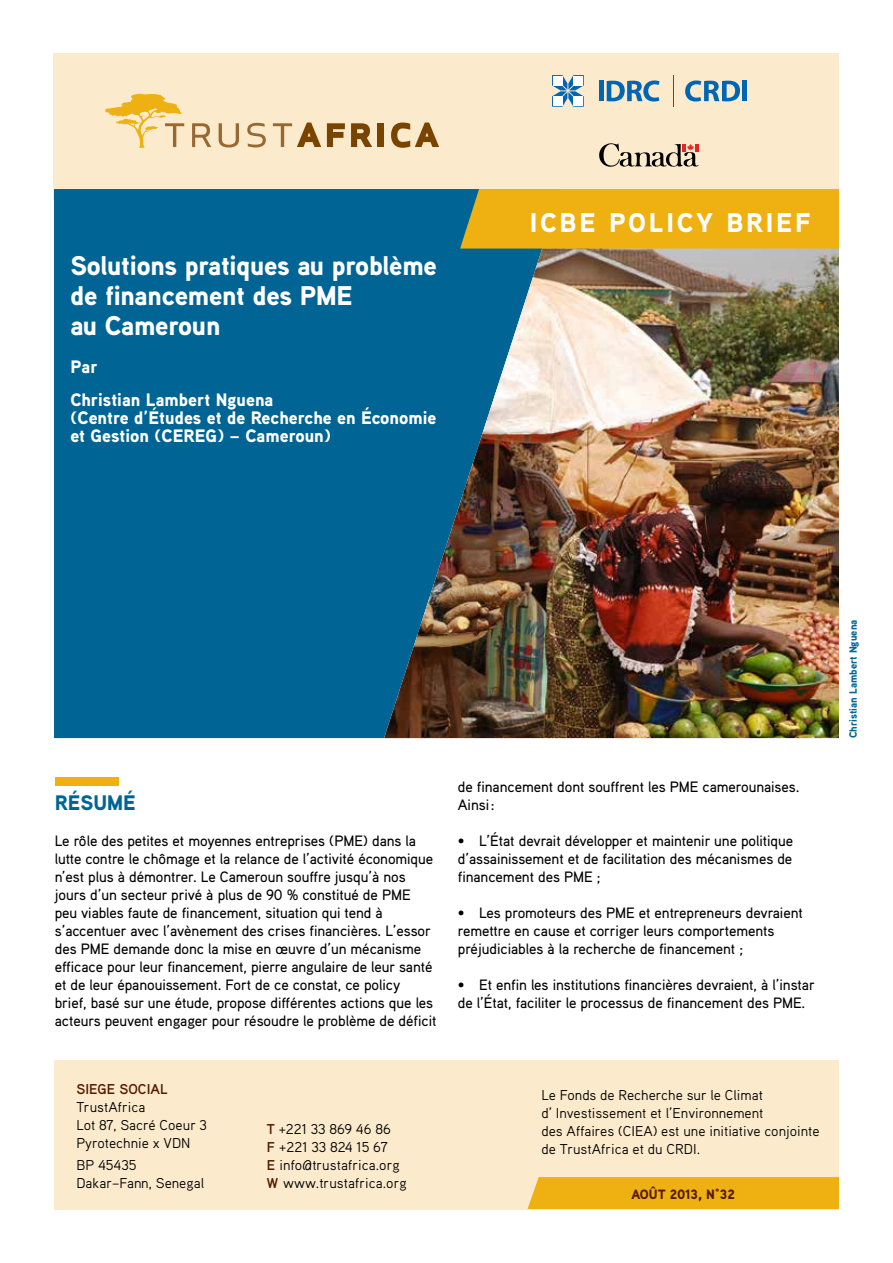
<style>
.page{position:relative;width:893px;height:1263px;background:#fff}
.page>*{position:absolute;margin:0;border:0;box-sizing:border-box;transform-origin:0 0}
.t1{font:900 27px/30px "Aaux Pro";letter-spacing:-.01em;color:#fff}
.t2{font:900 27px "Aaux Pro";letter-spacing:.1em;color:#fff}
.t3{font:900 21px "Aaux Pro";color:#006594}
.t4{font:900 18px/33px "Aaux Pro";color:#fff}
.t5{font:500 15px/18px "Aaux Pro";letter-spacing:-.005em;color:#000}
.t6{font:14.25px/18px "Aaux Pro";color:#000}
.t7{font:700 14.25px "Aaux Pro";color:#551900}
.t8{font:900 13.5px "Aaux Pro";letter-spacing:-.01em;color:#551900}
.t9{font:900 10.5px "Aaux Pro";color:#006594}
.s1{font-weight:700;color:#551900}
</style>
<div class="page">
<div style="left:53px;top:53px;width:786px;height:147px;background:#fbeacb"></div>
<div style="left:54px;top:189px;width:330px;height:549px;background:#006594"></div>
<svg style="left:192px;top:123px;width:19px;height:24px"></svg>
<svg style="left:219px;top:123px;width:20px;height:24px"></svg>
<svg style="left:247px;top:123px;width:19px;height:24px"></svg>
<svg style="left:273px;top:123px;width:48px;height:24px"></svg>
<svg style="left:327px;top:123px;width:18px;height:24px"></svg>
<svg style="left:351px;top:123px;width:21px;height:24px"></svg>
<div style="left:378px;top:123px;width:6px;height:24px;background:#794400"></div>
<svg style="left:391px;top:123px;width:48px;height:25px"></svg>
<svg style="left:105px;top:93px;width:79px;height:55px"></svg>
<div style="left:54px;top:1060px;width:785px;height:149px;background:#fbeacb"></div>
<img style="left:384px;top:235px;width:455px;height:503px">
<div style="left:460px;top:189px;width:379px;height:60px;background:#eeb111"></div>
<div style="left:528px;top:1177px;width:311px;height:32px;background:#eeb111"></div>
<div style="left:55px;top:777px;width:64px;height:9px;background:#eeb111"></div>
<svg style="left:552px;top:75px;width:32px;height:32px"></svg>
<hr style="left:599px;top:81px;width:4px;height:20px;background:#0066b3">
<svg style="left:607px;top:80px;width:52px;height:22px"></svg>
<svg style="left:685px;top:80px;width:55px;height:22px"></svg>
<div style="left:742px;top:81px;width:5px;height:20px;background:#0066b3"></div>
<hr style="left:673px;top:75px;width:1px;height:32px;background:#0066b3">
<div style="left:553px;top:76px;width:9px;height:9px;background:#fff"></div>
<div style="left:574px;top:76px;width:9px;height:9px;background:#fff"></div>
<div style="left:553px;top:97px;width:9px;height:9px;background:#fff"></div>
<div style="left:574px;top:97px;width:9px;height:9px;background:#fff"></div>
<svg style="left:599px;top:143px;width:99px;height:24px"></svg>
<h1 class="t1" style="left:70px;top:250px;width:368px">Solutions pratiques au problème de financement des PME<br>au Cameroun</h1>
<p class="t4" style="left:70px;top:350px;width:205px">Par<br>Christian Lambert Nguena</p>
<p class="t4" style="left:70px;top:408px;width:368px;line-height:18px">(Centre d’Études et de Recherche en Économie et Gestion (CEREG) – Cameroun)</p>
<h1 class="t2" style="left:530px;top:205px;width:282px">ICBE policy BRIEF</h1>
<h2 class="t3" style="left:55px;top:789px;width:67px">Résumé</h2>
<p class="t5" style="left:55px;top:831px;width:383px">Le rôle des petites et moyennes entreprises (PME) dans la lutte contre le chômage et la relance de l’activité économique n’est plus à démontrer. Le Cameroun souffre jusqu’à nos jours d’un secteur privé à plus de 90 % constitué de PME peu viables faute de financement, situation qui tend à s’accentuer avec l’avènement des crises financières. L’essor des PME demande donc la mise en œuvre d’un mécanisme efficace pour leur financement, pierre angulaire de leur santé et de leur épanouissement. Fort de ce constat, ce policy<br>brief, basé sur une étude, propose différentes actions que les acteurs peuvent engager pour résoudre le problème de déficit</p>
<p class="t7" style="left:76px;top:1079px;width:93px">SIEGE SOCIAL</p>
<p class="t6" style="left:76px;top:1097px;width:132px">TrustAfrica<br>Lot 87, Sacré Coeur 3<br>Pyrotechnie x VDN</p>
<p class="t6" style="left:76px;top:1156px;width:129px">BP 45435<br>Dakar–Fann, Senegal</p>
<p class="t6" style="left:267px;top:1120px;width:141px"><span class="s1">T</span> +221 33 869 46 86<br><span class="s1">F</span> +221 33 824 15 67<br><span class="s1">E</span> info@trustafrica.org<br><span class="s1">W</span> www.trustafrica.org</p>
<p class="t5" style="left:458px;top:777px;width:343px">de financement dont souffrent les PME camerounaises.<br>Ainsi:</p>
<p class="t5" style="left:458px;top:831px;width:337px;text-align:justify">• L’État devrait développer et maintenir une politique d’assainissement et de facilitation des mécanismes de financement des PME ;</p>
<p class="t5" style="left:458px;top:903px;width:346px">• Les promoteurs des PME et entrepreneurs devraient remettre en cause et corriger leurs comportements préjudiciables à la recherche de financement ;</p>
<p class="t5" style="left:458px;top:975px;width:358px">• Et enfin les institutions financières devraient, à l’instar de l’État, faciliter le processus de financement des PME.</p>
<p class="t6" style="left:541px;top:1086px;width:280px">Le Fonds de Recherche sur le Climat<br>d’ Investissement et l’Environnement<br>des Affaires (CIEA) est une initiative conjointe de TrustAfrica et du CRDI.</p>
<p class="t8" style="left:631px;top:1186px;width:105px">AOÛT 2013, N°32</p>
<p class="t9" style="left:846px;top:738px;width:120px;rotate:-90deg">Christian Lambert Nguena</p>
</div>
